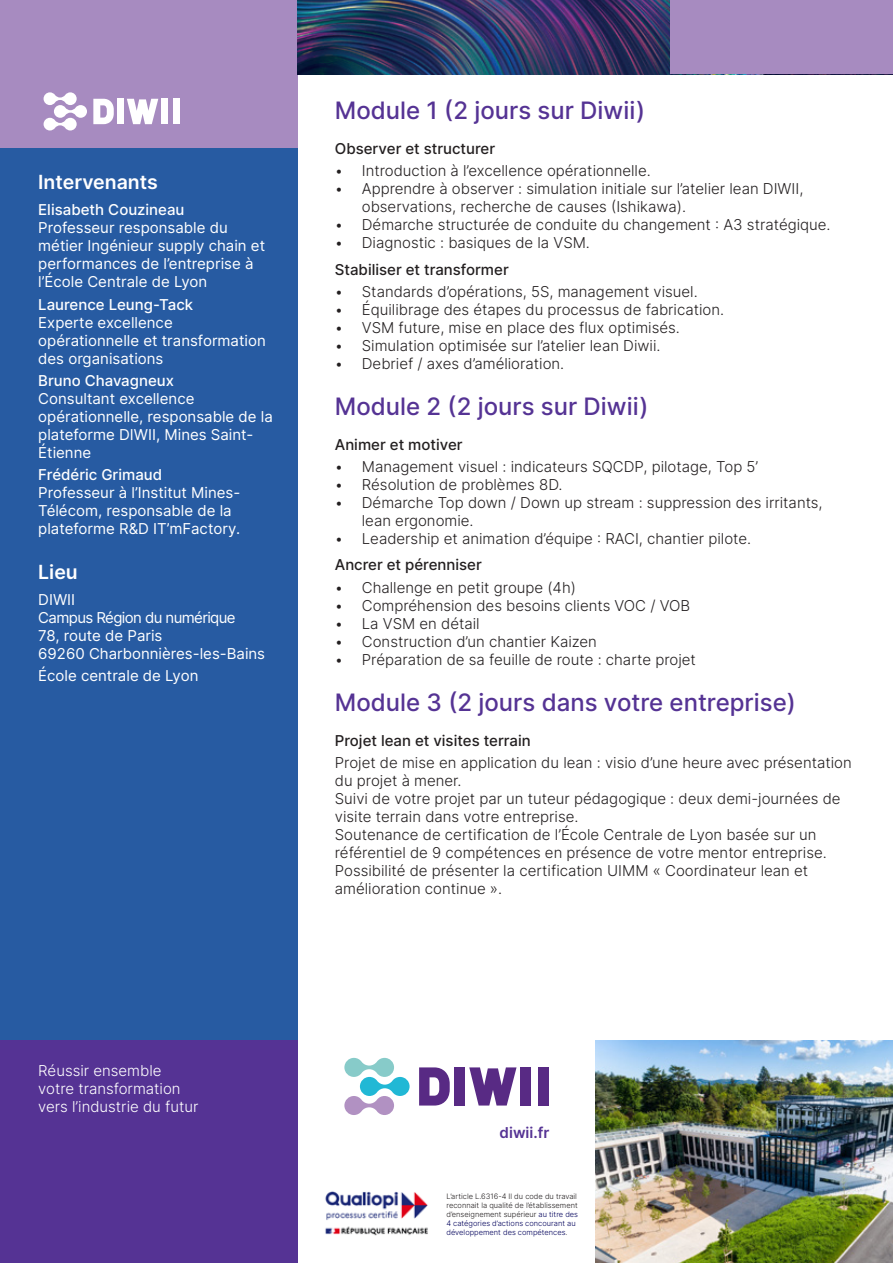
<style>
.page{position:relative;width:893px;height:1263px;background:#fff}
.page>*{position:absolute;margin:0;border:0;box-sizing:border-box;transform-origin:0 0}
.Colonne_droite___Titre{font:500 24px "Inter";color:#553394}
.Colonne_gauche___Titre{font:600 19.5px "Inter";color:#fff}
.t1{font:300 15px/18px "Inter";color:#231f20}
.Colonne_gauche___texte{font:15px/18px "Inter";color:#fff}
.Colonne_droite___Sous-titre{font:500 15px "Inter";color:#231f20}
.t2{font:300 15px/18px "Inter";color:#fff}
.t3{font:600 15px "Inter";color:#553394}
.t4{font:300 7.5px/9px "Inter";color:#231f20}
.s1{font-weight:500}
.s2{color:#00005b}
</style>
<div class="page">
<div style="left:0;top:1040px;width:298px;height:223px;background:#553394"></div>
<div style="left:0;top:0;width:298px;height:149px;background:#a78bc0"></div>
<svg style="left:344px;top:1058px;width:66px;height:57px"></svg>
<svg style="left:419px;top:1067px;width:31px;height:38px"></svg>
<div style="left:455px;top:1067px;width:10px;height:38px;background:#582a84"></div>
<svg style="left:469px;top:1067px;width:47px;height:38px"></svg>
<div style="left:521px;top:1067px;width:10px;height:38px;background:#582a84"></div>
<div style="left:538px;top:1067px;width:11px;height:38px;background:#582a84"></div>
<svg style="left:44px;top:92px;width:43px;height:38px"></svg>
<svg style="left:93px;top:99px;width:21px;height:25px"></svg>
<div style="left:117px;top:99px;width:7px;height:25px;background:#fff"></div>
<svg style="left:127px;top:99px;width:31px;height:25px"></svg>
<div style="left:161px;top:99px;width:7px;height:25px;background:#fff"></div>
<div style="left:173px;top:99px;width:7px;height:25px;background:#fff"></div>
<img style="left:595px;top:1040px;width:298px;height:223px">
<img style="left:298px;top:0;width:372px;height:74px">
<div style="left:670px;top:0;width:223px;height:74px;background:#a78bc0"></div>
<img style="left:325px;top:1191px;width:103px;height:45px">
<div style="left:0;top:149px;width:298px;height:891px;background:#275ba2"></div>
<p class="Colonne_gauche___Titre" style="left:38px;top:167px;width:121px">Intervenants</p>
<p class="Colonne_gauche___texte" style="left:38px;top:200px;width:228px"><span class="s1">Elisabeth Couzineau<br></span>Professeur responsable du métier Ingénieur supply chain et performances de l’entreprise à l’École Centrale de Lyon</p>
<p class="Colonne_gauche___texte" style="left:38px;top:295px;width:229px"><span class="s1">Laurence Leung-Tack<br></span>Experte excellence opérationnelle et transformation des organisations</p>
<p class="Colonne_gauche___texte" style="left:38px;top:371px;width:236px"><span class="s1">Bruno Chavagneux<br></span>Consultant excellence opérationnelle, responsable de la plateforme DIWII, Mines Saint-<br>Étienne</p>
<p class="Colonne_gauche___texte" style="left:38px;top:465px;width:204px"><span class="s1">Frédéric Grimaud<br></span>Professeur à l’Institut Mines-<br>Télécom, responsable de la plateforme R&amp;D IT’mFactory.</p>
<p class="Colonne_gauche___Titre" style="left:38px;top:557px;width:41px">Lieu</p>
<p class="Colonne_gauche___texte" style="left:38px;top:590px;width:228px">DIWII<br>Campus Région du numérique<br>78, route de Paris<br>69260 Charbonnières-les-Bains</p>
<p class="Colonne_gauche___texte" style="left:38px;top:667px;width:162px">École centrale de Lyon</p>
<p class="Colonne_droite___Titre" style="left:335px;top:92px;width:312px">Module 1 (2 jours sur Diwii)</p>
<p class="Colonne_droite___Sous-titre" style="left:335px;top:137px;width:162px">Observer et structurer</p>
<p class="t1" style="left:335px;top:161px;width:317px">• Introduction à l’excellence opérationnelle.</p>
<p class="t1" style="left:362px;top:179px;width:443px;text-indent:-27px">• Apprendre à observer : simulation initiale sur l’atelier lean DIWII, observations, recherche de causes (Ishikawa).</p>
<p class="t1" style="left:335px;top:215px;width:497px">• Démarche structurée de conduite du changement : A3 stratégique.</p>
<p class="t1" style="left:335px;top:233px;width:257px">• Diagnostic : basiques de la VSM.</p>
<p class="Colonne_droite___Sous-titre" style="left:335px;top:258px;width:175px">Stabiliser et transformer</p>
<p class="t1" style="left:335px;top:282px;width:364px">• Standards d’opérations, 5S, management visuel.</p>
<p class="t1" style="left:335px;top:300px;width:391px">• Équilibrage des étapes du processus de fabrication.</p>
<p class="t1" style="left:335px;top:318px;width:346px">• VSM future, mise en place des flux optimisés.</p>
<p class="t1" style="left:335px;top:336px;width:327px">• Simulation optimisée sur l’atelier lean Diwii.</p>
<p class="t1" style="left:335px;top:354px;width:231px">• Debrief / axes d’amélioration.</p>
<p class="Colonne_droite___Titre" style="left:335px;top:388px;width:315px">Module 2 (2 jours sur Diwii)</p>
<p class="Colonne_droite___Sous-titre" style="left:335px;top:433px;width:129px">Animer et motiver</p>
<p class="t1" style="left:335px;top:457px;width:425px">• Management visuel : indicateurs SQCDP, pilotage, Top 5’</p>
<p class="t1" style="left:335px;top:475px;width:229px">• Résolution de problèmes 8D.</p>
<p class="t1" style="left:362px;top:493px;width:462px;text-indent:-27px">• Démarche Top down / Down up stream : suppression des irritants, lean ergonomie.</p>
<p class="t1" style="left:335px;top:529px;width:418px">• Leadership et animation d’équipe : RACI, chantier pilote.</p>
<p class="Colonne_droite___Sous-titre" style="left:335px;top:554px;width:148px">Ancrer et pérenniser</p>
<p class="t1" style="left:335px;top:578px;width:243px">• Challenge en petit groupe (4h)</p>
<p class="t1" style="left:335px;top:596px;width:357px">• Compréhension des besoins clients VOC / VOB</p>
<p class="t1" style="left:335px;top:614px;width:146px">• La VSM en détail</p>
<p class="t1" style="left:335px;top:632px;width:264px">• Construction d’un chantier Kaizen</p>
<p class="t1" style="left:335px;top:650px;width:363px">• Préparation de sa feuille de route : charte projet</p>
<p class="Colonne_droite___Titre" style="left:335px;top:684px;width:462px">Module 3 (2 jours dans votre entreprise)</p>
<p class="Colonne_droite___Sous-titre" style="left:335px;top:729px;width:197px">Projet lean et visites terrain</p>
<p class="t1" style="left:335px;top:753px;width:518px">Projet de mise en application du lean : visio d’une heure avec présentation du projet à mener.</p>
<p class="t1" style="left:335px;top:789px;width:507px">Suivi de votre projet par un tuteur pédagogique : deux demi-journées de visite terrain dans votre entreprise.</p>
<p class="t1" style="left:335px;top:825px;width:493px">Soutenance de certification de l’École Centrale de Lyon basée sur un référentiel de 9 compétences en présence de votre mentor entreprise.</p>
<p class="t1" style="left:335px;top:861px;width:475px">Possibilité de présenter la certification UIMM « Coordinateur lean et amélioration continue ».</p>
<p class="t2" style="left:38px;top:1061px;width:162px">Réussir ensemble votre transformation vers l’industrie du futur</p>
<p class="t3" style="left:500px;top:1121px;width:51px">diwii.fr</p>
<p class="t4" style="left:446px;top:1192px;width:133px">L’article L.6316-4 Il du code du travail reconnait la qualité de l’établissement d’enseignement supérieur <span class="s2">au titre des 4 catégories d’actions concourant au développement des compétences</span>.</p>
</div>
